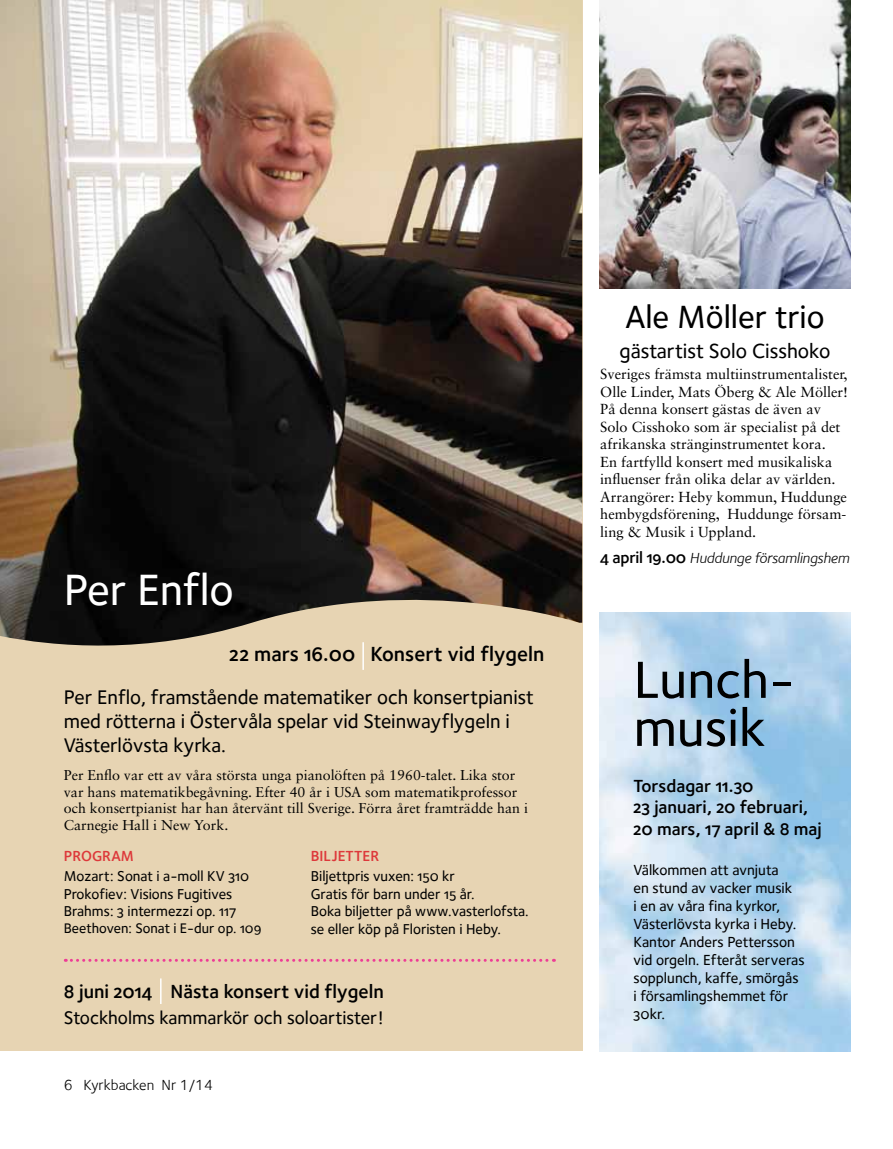
<style>
.page{position:relative;width:893px;height:1149px;background:#fff}
.page>*{position:absolute;margin:0;border:0;box-sizing:border-box;transform-origin:0 0}
.t1{font:54px/48px "Foundry Sterling Medium OSF";color:#000}
.t2{font:45px "Foundry Sterling Medium OSF";letter-spacing:-.005em;color:#fff}
.t3{font:33px "Foundry Sterling Medium OSF";color:#000}
.t4{font:21px "Foundry Sterling Demi OSF";color:#000}
.t5{font:21px "Foundry Sterling Medium OSF";color:#000}
.t6{font:20.25px/24px "Foundry Sterling Medium OSF";color:#000}
.t7{font:19.5px "Foundry Sterling Demi OSF";color:#000}
.t8{font:18.75px "Foundry Sterling Medium OSF";color:#000}
.t9{font:18px/21.6px "Foundry Sterling Demi OSF";color:#000}
.t10{font:15px/18px "Foundry Sterling Medium OSF";color:#000}
.t11{font:italic 15px "Foundry Sterling";letter-spacing:-.01em;color:#000}
.t12{font:15px "Foundry Sterling";color:#000}
.t13{font:15px "Foundry Sterling Demi Expert";color:#dd383a}
.t14{font:14.7px/17.7px "Foundry Sterling Medium OSF";color:#000}
.t15{font:14.55px/17.4px "Sabon LT Std";color:#000}
.t16{font:14.25px/16.5px "Sabon LT Std";color:#000}
.t17{font:14.25px "Foundry Sterling Medium OSF";color:#000}
.s1{font-family:"Foundry Sterling Demi OSF";font-style:normal;font-size:16.5px}
</style>
<div class="page">
<div style="left:0;top:0;width:582px;height:1049px;background:#e7d4b3"></div>
<img style="left:0;top:0;width:582px;height:646px">
<hr style="left:362px;top:642px;width:2px;height:27px;background:#fff">
<hr style="left:160px;top:978px;width:2px;height:25px;background:#fff">
<svg style="left:65px;top:958px;width:489px;height:3px"></svg>
<img style="left:600px;top:0;width:250px;height:288px">
<h2 class="t2" style="left:64px;top:563px;width:172px">Per Enflo</h2>
<h3 class="t4" style="left:230px;top:641px;width:316px">22 mars 16.00 Konsert vid flygeln</h3>
<h3 class="t6" style="left:64px;top:684px;width:471px">Per Enflo, framstående matematiker och konsertpianist med rötterna i Östervåla spelar vid Steinwayflygeln i<br>Västerlövsta kyrka.</h3>
<p class="t16" style="left:64px;top:766px;width:466px">Per Enflo var ett av våra största unga pianolöften på 1960-talet. Lika stor var hans matematikbegåvning. Efter 40 år i USA som matematikprofessor och konsertpianist har han återvänt till Sverige. Förra året framträdde han i Carnegie Hall i New York.</p>
<p class="t13" style="left:64px;top:846px;width:72px">PROGRAM</p>
<p class="t14" style="left:64px;top:866px;width:187px">Mozart: Sonat i a-moll KV 310<br>Prokofiev: Visions Fugitives<br>Brahms: 3 intermezzi op. 117</p>
<p class="t17" style="left:64px;top:920px;width:199px">Beethoven: Sonat i E-dur op. 109</p>
<p class="t13" style="left:311px;top:846px;width:70px">BILJETTER</p>
<p class="t14" style="left:311px;top:866px;width:219px">Biljettpris vuxen: 150 kr<br>Gratis för barn under 15 år.<br>Boka biljetter på www.vasterlofsta. se eller köp på Floristen i Heby.</p>
<h3 class="t7" style="left:64px;top:979px;width:322px">8 juni 2014 Nästa konsert vid flygeln</h3>
<p class="t8" style="left:64px;top:1006px;width:322px">Stockholms kammarkör och soloartister!</p>
<p class="t12" style="left:64px;top:1076px;width:151px">6 Kyrkbacken Nr 1/14</p>
<h3 class="t3" style="left:625px;top:297px;width:201px">Ale Möller trio</h3>
<h3 class="t5" style="left:619px;top:338px;width:213px">gästartist Solo Cisshoko</h3>
<p class="t15" style="left:600px;top:365px;width:249px">Sveriges främsta multiinstrumentalister, Olle Linder, Mats Öberg &amp; Ale Möller!<br>På denna konsert gästas de även av Solo Cisshoko som är specialist på det afrikanska stränginstrumentet kora.<br>En fartfylld konsert med musikaliska influenser från olika delar av världen.<br>Arrangörer: Heby kommun, Huddunge hembygdsförening, Huddunge försam&shy;ling &amp; Musik i Uppland.</p>
<p class="t11" style="left:600px;top:549px;width:251px"><span class="s1">4 april 19.00</span> Huddunge församlingshem</p>
<h1 class="t1" style="left:634px;top:655px;width:163px">Lunch&shy;musik</h1>
<p class="t9" style="left:634px;top:774px;width:190px">Torsdagar 11.30<br>23 januari, 20 februari,<br>20 mars, 17 april &amp; 8 maj</p>
<p class="t10" style="left:634px;top:860px;width:172px">Välkommen att avnjuta<br>en stund av vacker musik<br>i en av våra fina kyrkor,<br>Västerlövsta kyrka i Heby.<br>Kantor Anders Pettersson vid orgeln. Efteråt serveras sopplunch, kaffe, smörgås i församlingshemmet för<br>30kr.</p>
</div>
